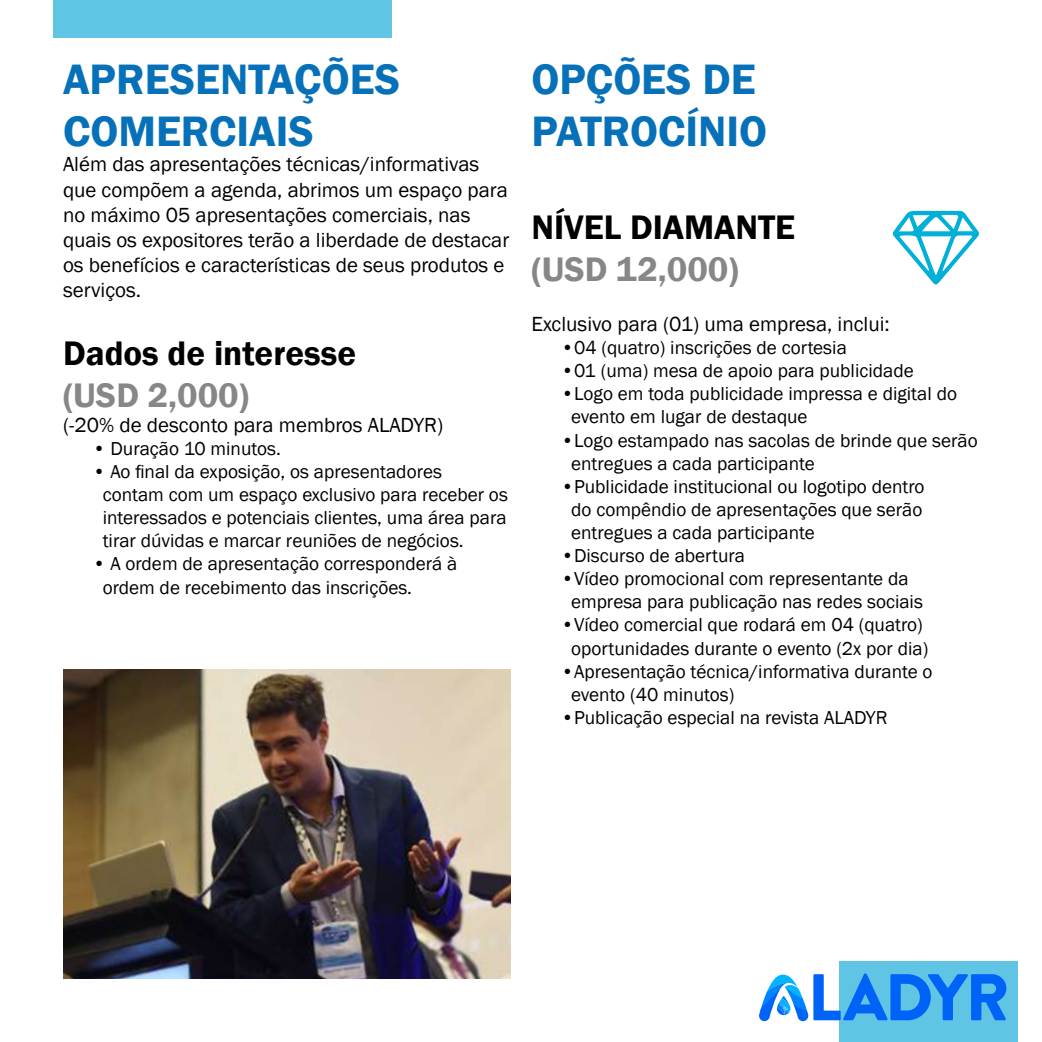
<style>
.page{position:relative;width:1042px;height:1042px;background:#fff}
.page>*{position:absolute;margin:0;border:0;box-sizing:border-box;transform-origin:0 0}
.t1{font:600 43.75px/52.5px "Franklin Gothic";color:#0671b9}
.t2{font:600 35px "Franklin Gothic";color:#000}
.t3{font:600 35px "Franklin Gothic";color:#878787}
.t4{font:21px/25.2px "Franklin Gothic";color:#000}
.t5{font:19.25px/23.1px "Franklin Gothic";color:#000}
</style>
<div class="page">
<div style="left:840px;top:961px;width:178px;height:81px;background:#60c4e4"></div>
<div style="left:53px;top:0;width:338px;height:38px;background:#60c4e4"></div>
<svg style="left:759px;top:973px;width:247px;height:48px"></svg>
<img style="left:63px;top:670px;width:447px;height:308px">
<svg style="left:892px;top:211px;width:87px;height:74px"></svg>
<h1 class="t1" style="left:63px;top:53px;width:338px">APRESENTAÇÕES<br>COMERCIAIS</h1>
<p class="t4" style="left:63px;top:152px;width:448px">Além das apresentações técnicas/informativas que compõem a agenda, abrimos um espaço para no máximo 05 apresentações comerciais, nas quais os expositores terão a liberdade de destacar os benefícios e características de seus produtos e serviços.</p>
<h2 class="t2" style="left:63px;top:331px;width:294px">Dados de interesse</h2>
<h2 class="t3" style="left:63px;top:373px;width:188px">(USD 2,000)</h2>
<p class="t4" style="left:63px;top:413px;width:382px">(-20% de desconto para membros ALADYR)</p>
<p class="t5" style="left:93px;top:437px;width:190px">• Duração 10 minutos.</p>
<p class="t5" style="left:103px;top:460px;width:407px;text-indent:-10px">• Ao final da exposição, os apresentadores contam com um espaço exclusivo para receber os interessados e potenciais clientes, uma área para tirar dúvidas e marcar reuniões de negócios.</p>
<p class="t5" style="left:103px;top:553px;width:356px;text-indent:-10px">• A ordem de apresentação corresponderá à ordem de recebimento das inscrições.</p>
<h1 class="t1" style="left:531px;top:53px;width:237px">OPÇÕES DE<br>PATROCÍNIO</h1>
<h2 class="t2" style="left:531px;top:205px;width:265px">NÍVEL DIAMANTE</h2>
<h2 class="t3" style="left:531px;top:247px;width:209px">(USD 12,000)</h2>
<p class="t4" style="left:531px;top:312px;width:360px">Exclusivo para (01) uma empresa, inclui:</p>
<p class="t5" style="left:561px;top:336px;width:287px">•04 (quatro) inscrições de cortesia</p>
<p class="t5" style="left:561px;top:360px;width:354px">•01 (uma) mesa de apoio para publicidade</p>
<p class="t5" style="left:571px;top:383px;width:387px;text-indent:-10px">•Logo em toda publicidade impressa e digital do evento em lugar de destaque</p>
<p class="t5" style="left:571px;top:429px;width:408px;text-indent:-10px">•Logo estampado nas sacolas de brinde que serão entregues a cada participante</p>
<p class="t5" style="left:571px;top:475px;width:355px;text-align:justify;text-indent:-10px">•Publicidade institucional ou logotipo dentro do compêndio de apresentações que serão entregues a cada participante</p>
<p class="t5" style="left:561px;top:544px;width:185px">•Discurso de abertura</p>
<p class="t5" style="left:571px;top:567px;width:353px;text-indent:-10px">•Vídeo promocional com representante da empresa para publicação nas redes sociais</p>
<p class="t5" style="left:561px;top:614px;width:368px;text-align:center">•Vídeo comercial que rodará em 04 (quatro) oportunidades durante o evento (2x por dia)</p>
<p class="t5" style="left:571px;top:660px;width:363px;text-indent:-10px">•Apresentação técnica/informativa durante o evento (40 minutos)</p>
<p class="t5" style="left:561px;top:706px;width:328px">•Publicação especial na revista ALADYR</p>
</div>
